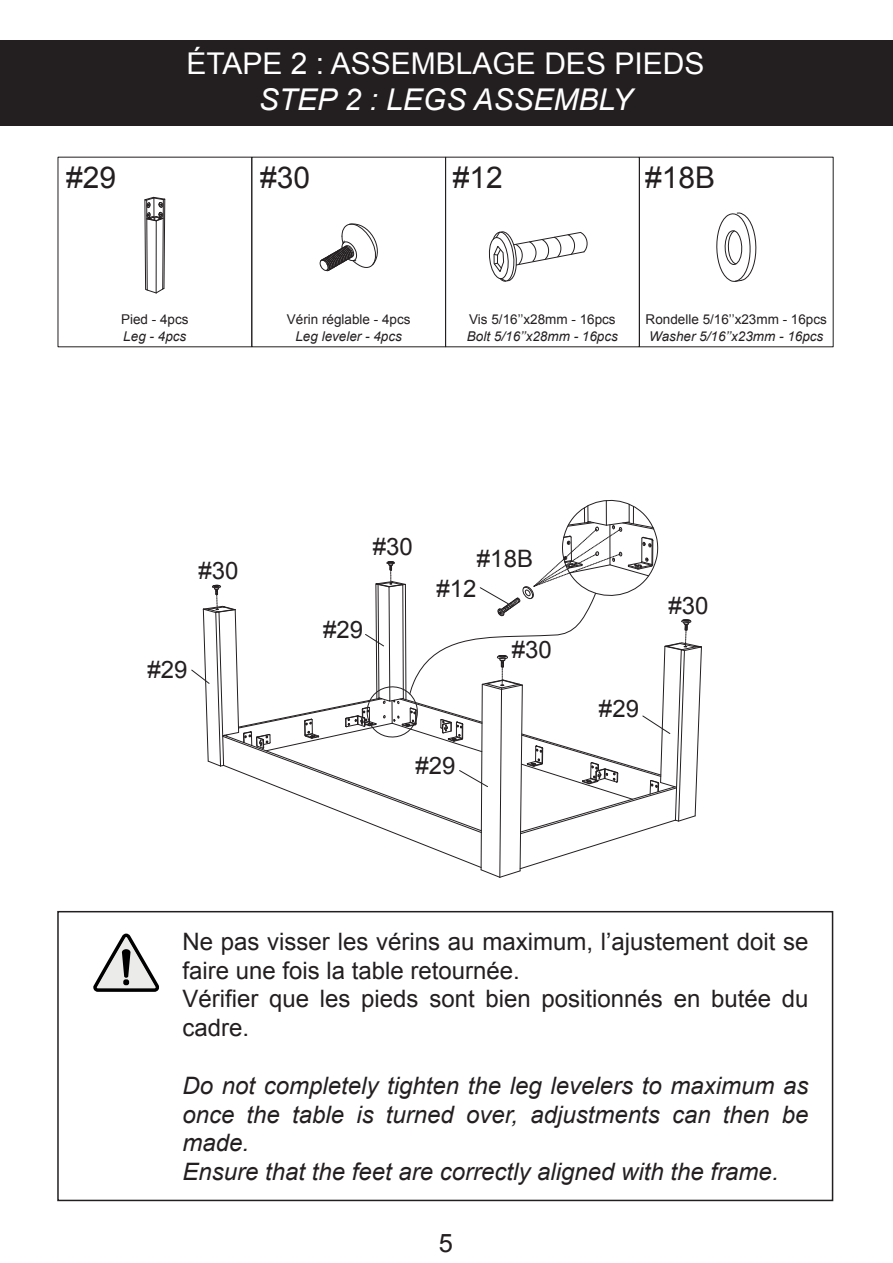
<style>
.page{position:relative;width:893px;height:1263px;background:#fff}
.page>*{position:absolute;margin:0;border:0;box-sizing:border-box;transform-origin:0 0}
.t1{font:30px "Arial";color:#fff}
.t2{font:italic 30px "Arial";color:#fff}
.t3{font:30px "Arial";color:#231f20}
.t4{font:25.5px "Arial";color:#231f20}
.t5{font:24px/28.8px "Arial";color:#231f20}
.t6{font:italic 24px/28.8px "Arial";color:#231f20}
.t7{font:13.5px "Arial";color:#231f20}
.t8{font:italic 13.5px "Arial";color:#231f20}
</style>
<div class="page">
<div style="left:0;top:40px;width:893px;height:86px;background:#231f20"></div>
<svg style="left:93px;top:933px;width:66px;height:59px"></svg>
<div style="left:57px;top:911px;width:776px;height:290px;border:2px solid #231f20"></div>
<svg style="left:144px;top:196px;width:22px;height:98px"></svg>
<svg style="left:319px;top:223px;width:59px;height:49px"></svg>
<svg style="left:191px;top:499px;width:511px;height:379px"></svg>
<svg style="left:488px;top:231px;width:100px;height:51px"></svg>
<svg style="left:716px;top:212px;width:41px;height:70px"></svg>
<p class="t3" style="left:66px;top:158px;width:52px">#29</p>
<p class="t1" style="left:186px;top:44px;width:519px">ÉTAPE 2 : ASSEMBLAGE DES PIEDS</p>
<p class="t2" style="left:259px;top:80px;width:375px">STEP 2 : LEGS ASSEMBLY</p>
<p class="t3" style="left:260px;top:158px;width:52px">#30</p>
<p class="t3" style="left:453px;top:158px;width:52px">#12</p>
<p class="t3" style="left:645px;top:158px;width:72px">#18B</p>
<p class="t7" style="left:121px;top:311px;width:69px">Pied - 4pcs</p>
<p class="t8" style="left:123px;top:327px;width:65px">Leg - 4pcs</p>
<p class="t7" style="left:287px;top:311px;width:125px">Vérin réglable - 4pcs</p>
<p class="t8" style="left:295px;top:327px;width:108px">Leg leveler - 4pcs</p>
<p class="t7" style="left:469px;top:311px;width:148px">Vis 5/16’’x28mm - 16pcs</p>
<p class="t8" style="left:467px;top:327px;width:153px">Bolt 5/16’’x28mm - 16pcs</p>
<p class="t7" style="left:646px;top:311px;width:183px">Rondelle 5/16’’x23mm - 16pcs</p>
<p class="t8" style="left:649px;top:327px;width:176px">Washer 5/16’’x23mm - 16pcs</p>
<p class="t5" style="left:198px;top:556px;width:42px">#30</p>
<p class="t5" style="left:148px;top:655px;width:42px">#29</p>
<p class="t5" style="left:373px;top:532px;width:42px">#30</p>
<p class="t5" style="left:323px;top:615px;width:42px">#29</p>
<p class="t5" style="left:477px;top:545px;width:58px">#18B</p>
<p class="t5" style="left:436px;top:574px;width:42px">#12</p>
<p class="t5" style="left:512px;top:636px;width:42px">#30</p>
<p class="t5" style="left:415px;top:751px;width:42px">#29</p>
<p class="t5" style="left:668px;top:591px;width:42px">#30</p>
<p class="t5" style="left:599px;top:695px;width:42px">#29</p>
<p class="t5" style="left:182px;top:927px;width:628px">Ne pas visser les vérins au maximum, l’ajustement doit se faire une fois la table retournée.<br>Vérifier que les pieds sont bien positionnés en butée du cadre.</p>
<p class="t6" style="left:182px;top:1071px;width:628px">Do not completely tighten the leg levelers to maximum as once the table is turned over, adjustments can then be made.<br>Ensure that the feet are correctly aligned with the frame.</p>
<p class="t4" style="left:439px;top:1226px;width:16px">5</p>
</div>
